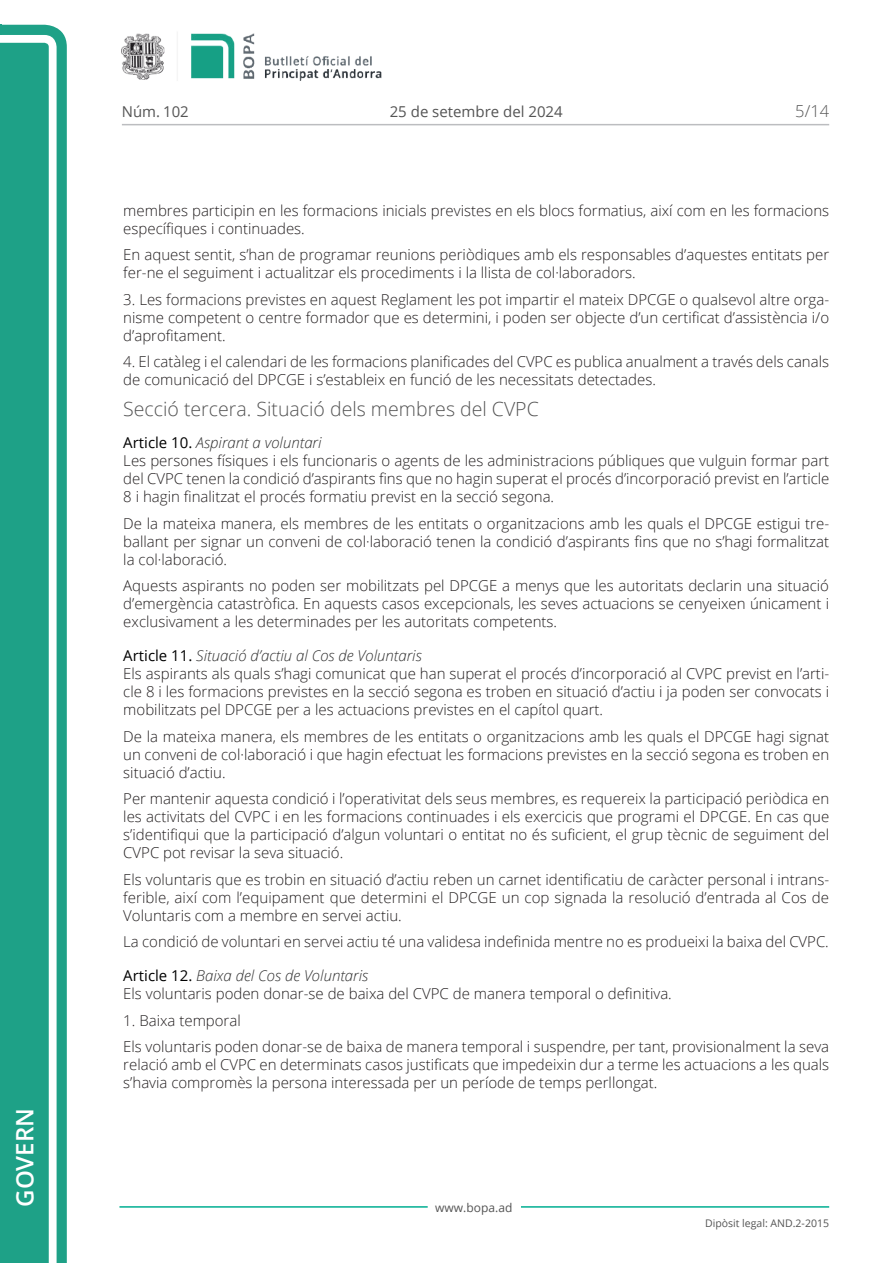
<style>
.page{position:relative;width:893px;height:1263px;background:#fff}
.page>*{position:absolute;margin:0;border:0;box-sizing:border-box;transform-origin:0 0}
.t1{font:600 24px "Open Sans";color:#fff}
.t2{font:300 19.5px "Open Sans";color:#545454}
.t3{font:300 16.5px "Open Sans";color:#545454}
.t4{font:300 15px/18px "Open Sans";color:#231f20}
.t5{font:15px "Open Sans";color:#545454}
.t6{font:12px "Open Sans";color:#545454}
.t7{font:10.5px "Open Sans";color:#545454}
.s1{font-weight:400;color:#000}
.s2{font-style:italic;color:#303030}
</style>
<div class="page">
<svg style="left:0;top:25px;width:67px;height:1238px;fill:#1ea187"></svg>
<div style="left:0;top:43px;width:49px;height:1220px;background:#1ea187"></div>
<img style="left:122px;top:33px;width:260px;height:48px">
<hr style="left:119px;top:1206px;width:309px;height:2px;background:#00ae91">
<hr style="left:521px;top:1206px;width:308px;height:2px;background:#00ae91">
<hr style="left:122px;top:124px;width:707px;height:1px;background:#bcbdc0">
<h1 class="t1" style="left:8px;top:1207px;width:100px;rotate:-90deg">Govern</h1>
<p class="t5" style="left:122px;top:102px;width:68px">Núm. 102</p>
<p class="t5" style="left:390px;top:102px;width:175px">25 de setembre del 2024</p>
<p class="t3" style="left:795px;top:100px;width:35px">5/14</p>
<p class="t4" style="left:123px;top:201px;width:707px">membres participin en les formacions inicials previstes en els blocs formatius, així com en les formacions específiques i continuades.</p>
<p class="t4" style="left:123px;top:245px;width:707px">En aquest sentit, s’han de programar reunions periòdiques amb els responsables d’aquestes entitats per fer-ne el seguiment i actualitzar els procediments i la llista de col·laboradors.</p>
<p class="t4" style="left:123px;top:290px;width:707px;text-align:justify">3. Les formacions previstes en aquest Reglament les pot impartir el mateix DPCGE o qualsevol altre orga&shy;nisme competent o centre formador que es determini, i poden ser objecte d’un certificat d’assistència i/o d’aprofitament.</p>
<p class="t4" style="left:123px;top:352px;width:707px">4. El catàleg i el calendari de les formacions planificades del CVPC es publica anualment a través dels canals de comunicació del DPCGE i s’estableix en funció de les necessitats detectades.</p>
<h2 class="t2" style="left:123px;top:396px;width:417px">Secció tercera. Situació dels membres del CVPC</h2>
<p class="t4" style="left:123px;top:434px;width:708px"><span class="s1">Article 10.</span> <span class="s2">Aspirant a voluntari<br></span>Les persones físiques i els funcionaris o agents de les administracions públiques que vulguin formar part del CVPC tenen la condició d’aspirants fins que no hagin superat el procés d’incorporació previst en l’article 8 i hagin finalitzat el procés formatiu previst en la secció segona.</p>
<p class="t4" style="left:123px;top:514px;width:707px;text-align:justify">De la mateixa manera, els membres de les entitats o organitzacions amb les quals el DPCGE estigui tre&shy;ballant per signar un conveni de col·laboració tenen la condició d’aspirants fins que no s’hagi formalitzat la col·laboració.</p>
<p class="t4" style="left:123px;top:577px;width:707px;text-align:justify">Aquests aspirants no poden ser mobilitzats pel DPCGE a menys que les autoritats declarin una situació d’emergència catastròfica. En aquests casos excepcionals, les seves actuacions se cenyeixen únicament i exclusivament a les determinades per les autoritats competents.</p>
<p class="t4" style="left:123px;top:646px;width:707px"><span class="s1">Article 11.</span> <span class="s2">Situació d’actiu al Cos de Voluntaris<br></span>Els aspirants als quals s’hagi comunicat que han superat el procés d’incorporació al CVPC previst en l’arti&shy;cle 8 i les formacions previstes en la secció segona es troben en situació d’actiu i ja poden ser convocats i mobilitzats pel DPCGE per a les actuacions previstes en el capítol quart.</p>
<p class="t4" style="left:123px;top:727px;width:707px;text-align:justify">De la mateixa manera, els membres de les entitats o organitzacions amb les quals el DPCGE hagi signat un conveni de col·laboració i que hagin efectuat les formacions previstes en la secció segona es troben en situació d’actiu.</p>
<p class="t4" style="left:123px;top:789px;width:707px;text-align:justify">Per mantenir aquesta condició i l’operativitat dels seus membres, es requereix la participació periòdica en les activitats del CVPC i en les formacions continuades i els exercicis que programi el DPCGE. En cas que s’identifiqui que la participació d’algun voluntari o entitat no és suficient, el grup tècnic de seguiment del CVPC pot revisar la seva situació.</p>
<p class="t4" style="left:123px;top:870px;width:707px;text-align:justify">Els voluntaris que es trobin en situació d’actiu reben un carnet identificatiu de caràcter personal i intrans&shy;ferible, així com l’equipament que determini el DPCGE un cop signada la resolució d’entrada al Cos de Voluntaris com a membre en servei actiu.</p>
<p class="t4" style="left:123px;top:932px;width:707px">La condició de voluntari en servei actiu té una validesa indefinida mentre no es produeixi la baixa del CVPC.</p>
<p class="t4" style="left:123px;top:966px;width:550px"><span class="s1">Article 12.</span> <span class="s2">Baixa del Cos de Voluntaris<br></span>Els voluntaris poden donar-se de baixa del CVPC de manera temporal o definitiva.</p>
<p class="t4" style="left:123px;top:1006px;width:707px;line-height:26.5px">1. Baixa temporal<br>Els voluntaris poden donar-se de baixa de manera temporal i suspendre, per tant, provisionalment la seva</p>
<p class="t4" style="left:123px;top:1055px;width:707px">relació amb el CVPC en determinats casos justificats que impedeixin dur a terme les actuacions a les quals s’havia compromès la persona interessada per un període de temps perllongat.</p>
<p class="t6" style="left:435px;top:1199px;width:79px">www.bopa.ad</p>
<p class="t7" style="left:705px;top:1216px;width:125px">Dipòsit legal: AND.2-2015</p>
</div>
